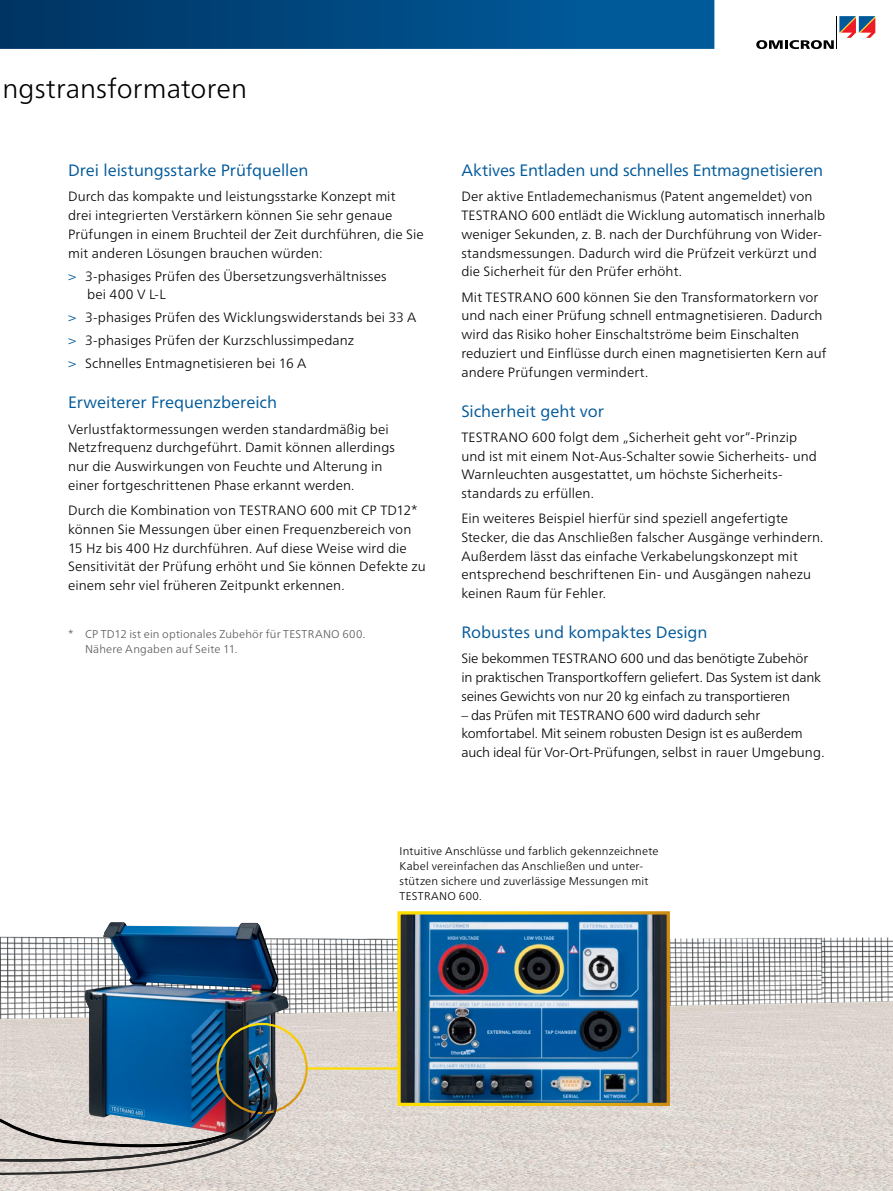
<style>
.page{position:relative;width:893px;height:1191px;background:#fff}
.page>*{position:absolute;margin:0;border:0;box-sizing:border-box;transform-origin:0 0}
.t1{font:300 27px "Frutiger Neue LTW1 G";letter-spacing:.005em;color:#000}
.Content_-_Headline_1{font:16.5px "Frutiger Neue LTW1 G";letter-spacing:-.005em;color:#00599a}
.Content_-_Normal{font:300 13.5px/18.8px "Frutiger Neue LTW1 G";letter-spacing:.005em;color:#000}
.Content_-_Bullet_Lis{font:300 13.5px/18.8px "Frutiger Neue LTW1 G";letter-spacing:.01em;color:#000}
.Picture_-_Descriptio{font:300 11.25px/15px "Frutiger Neue LTW1 G";letter-spacing:.015em;color:#000}
.Content_-_Footnote{font:300 11.25px/15px "Frutiger Neue LTW1 G";letter-spacing:.015em;color:#57595b}
.s1{font-size:14.25px;color:#00599a}
</style>
<div class="page">
<svg style="left:0;top:0;width:714px;height:49px;background:#004981"></svg>
<svg style="left:756px;top:16px;width:119px;height:33px"></svg>
<img style="left:397px;top:937px;width:496px;height:254px">
<img style="left:401px;top:915px;width:265px;height:187px">
<svg style="left:331px;top:938px;width:66px;height:253px"></svg>
<svg style="left:0;top:991px;width:380px;height:200px;background:#d9d2cc"></svg>
<img style="left:0;top:922px;width:331px;height:247px">
<h1 class="t1" style="left:2px;top:72px;width:246px">ngstransformatoren</h1>
<p class="Content_-_Headline_1" style="left:68px;top:160px;width:242px">Drei leistungsstarke Prüfquellen</p>
<p class="Content_-_Normal" style="left:68px;top:187px;width:357px">Durch das kompakte und leistungsstarke Konzept mit<br>drei integrierten Verstärkern können Sie sehr genaue Prüfungen in einem Bruchteil der Zeit durchführen, die Sie mit anderen Lösungen brauchen würden:</p>
<p class="Content_-_Bullet_Lis" style="left:87px;top:266px;width:301px;text-indent:-19px"><span class="s1">&gt;</span> 3-phasiges Prüfen des Übersetzungsverhältnisses bei 400 V L-L</p>
<p class="Content_-_Bullet_Lis" style="left:68px;top:308px;width:350px"><span class="s1">&gt;</span> 3-phasiges Prüfen des Wicklungswiderstands bei 33 A</p>
<p class="Content_-_Bullet_Lis" style="left:68px;top:331px;width:288px"><span class="s1">&gt;</span> 3-phasiges Prüfen der Kurzschlussimpedanz</p>
<p class="Content_-_Bullet_Lis" style="left:68px;top:354px;width:240px"><span class="s1">&gt;</span> Schnelles Entmagnetisieren bei 16 A</p>
<p class="Content_-_Headline_1" style="left:68px;top:393px;width:211px">Erweiterer Frequenzbereich</p>
<p class="Content_-_Normal" style="left:68px;top:419px;width:328px">Verlustfaktormessungen werden standardmäßig bei Netzfrequenz durchgeführt. Damit können allerdings nur die Auswirkungen von Feuchte und Alterung in einer fortgeschrittenen Phase erkannt werden.</p>
<p class="Content_-_Normal" style="left:68px;top:501px;width:359px">Durch die Kombination von TESTRANO 600 mit CP TD12* können Sie Messungen über einen Frequenzbereich von 15 Hz bis 400 Hz durchführen. Auf diese Weise wird die Sensitivität der Prüfung erhöht und Sie können Defekte zu einem sehr viel früheren Zeitpunkt erkennen.</p>
<p class="Content_-_Footnote" style="left:85px;top:626px;width:282px;text-indent:-17px">* CP TD12 ist ein optionales Zubehör für TESTRANO 600.<br>Nähere Angaben auf Seite 11.</p>
<p class="Content_-_Headline_1" style="left:461px;top:160px;width:363px">Aktives Entladen und schnelles Entmagnetisieren</p>
<p class="Content_-_Normal" style="left:461px;top:187px;width:365px">Der aktive Entlademechanismus (Patent angemeldet) von TESTRANO 600 entlädt die Wicklung automatisch innerhalb weniger Sekunden, z. B. nach der Durchführung von Wider&shy;standsmessungen. Dadurch wird die Prüfzeit verkürzt und die Sicherheit für den Prüfer erhöht.</p>
<p class="Content_-_Normal" style="left:461px;top:287px;width:366px">Mit TESTRANO 600 können Sie den Transformatorkern vor und nach einer Prüfung schnell entmagnetisieren. Dadurch wird das Risiko hoher Einschaltströme beim Einschalten reduziert und Einflüsse durch einen magnetisierten Kern auf andere Prüfungen vermindert.</p>
<p class="Content_-_Headline_1" style="left:461px;top:401px;width:144px">Sicherheit geht vor</p>
<p class="Content_-_Normal" style="left:461px;top:427px;width:357px">TESTRANO 600 folgt dem „Sicherheit geht vor“-Prinzip und ist mit einem Not-Aus-Schalter sowie Sicherheits- und Warnleuchten ausgestattet, um höchste Sicherheits&shy;standards zu erfüllen.</p>
<p class="Content_-_Normal" style="left:461px;top:509px;width:364px">Ein weiteres Beispiel hierfür sind speziell angefertigte Stecker, die das Anschließen falscher Ausgänge verhindern.<br>Außerdem lässt das einfache Verkabelungskonzept mit entsprechend beschriftenen Ein- und Ausgängen nahezu keinen Raum für Fehler.</p>
<p class="Content_-_Headline_1" style="left:461px;top:622px;width:248px">Robustes und kompaktes Design</p>
<p class="Content_-_Normal" style="left:461px;top:649px;width:361px">Sie bekommen TESTRANO 600 und das benötigte Zubehör in praktischen Transportkoffern geliefert. Das System ist dank seines Gewichts von nur 20 kg einfach zu transportieren</p>
<p class="Content_-_Normal" style="left:461px;top:705px;width:365px">– das Prüfen mit TESTRANO 600 wird dadurch sehr komfortabel. Mit seinem robusten Design ist es außerdem auch ideal für Vor-Ort-Prüfungen, selbst in rauer Umgebung.</p>
<p class="Picture_-_Descriptio" style="left:400px;top:843px;width:261px">Intuitive Anschlüsse und farblich gekennzeichnete Kabel vereinfachen das Anschließen und unter&shy;stützen sichere und zuverlässige Messungen mit TESTRANO 600.</p>
</div>
